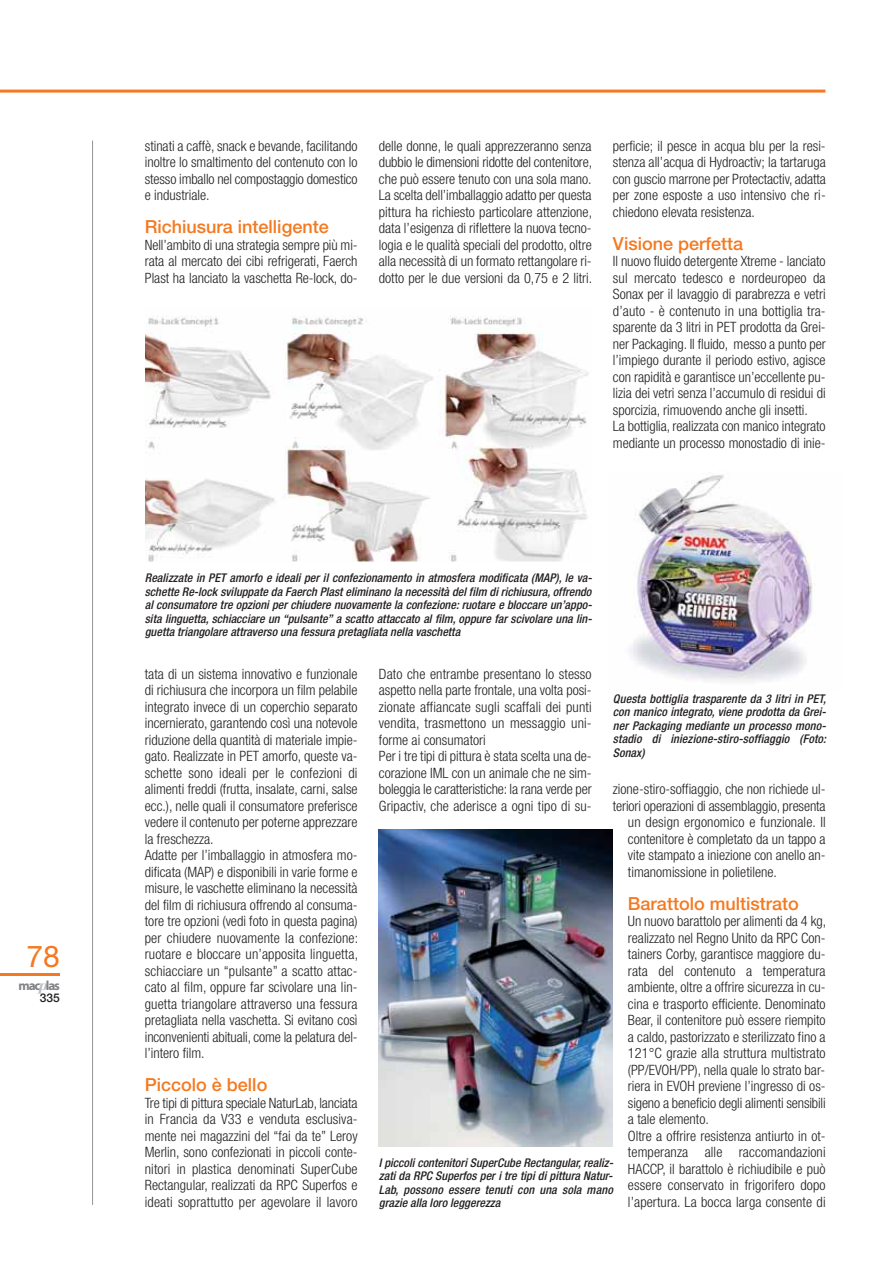
<style>
.page{position:relative;width:892px;height:1262px;background:#fff}
.page>*{position:absolute;margin:0;border:0;box-sizing:border-box;transform-origin:0 0}
.t1{font:30px "Helvetica Neue";color:#f47920}
.t2{font:500 18px "Helvetica Neue";color:#f47920}
.t3{font:300 condensed 14.25px/16.5px "Helvetica Neue";color:#231f20;text-align:justify}
.t4{font:700 13.2px "Myriad";letter-spacing:-.085em;color:#808285}
.t5{font:italic 500 condensed 12px/13.5px "Helvetica Neue";letter-spacing:.005em;color:#231f20;text-align:justify}
.t6{font:500 12px "Helvetica Neue";color:#231f20}
.s1{font-family:"Bodoni";font-style:italic;font-size:16.5px;color:#bbbdc0}
</style>
<div class="page">
<hr style="left:0;top:973px;width:60px;height:2px;background:#f47920">
<hr style="left:0;top:90px;width:825px;height:3px;background:#f47920">
<hr style="left:92px;top:140px;width:1px;height:1065px;background:#939598">
<img style="left:145px;top:316px;width:444px;height:246px">
<img style="left:379px;top:829px;width:233px;height:317px">
<img style="left:629px;top:472px;width:184px;height:210px">
<h1 class="t1" style="left:27px;top:945px;width:35px">78</h1>
<p class="t4" style="left:18px;top:980px;width:43px">mac<span class="s1">p</span>las</p>
<p class="t6" style="left:40px;top:994px;width:22px">335</p>
<p class="t3" style="left:145px;top:139px;width:214px">stinati a caffè, snack e bevande, facilitando inoltre lo smaltimento del contenuto con lo stesso imballo nel compostaggio domestico e industriale.</p>
<p class="t2" style="left:145px;top:220px;width:185px">Richiusura intelligente</p>
<p class="t3" style="left:145px;top:238px;width:214px">Nell’ambito di una strategia sempre più mi&shy;rata al mercato dei cibi refrigerati, Faerch Plast ha lanciato la vaschetta Re-lock, do-</p>
<p class="t3" style="left:379px;top:139px;width:215px">delle donne, le quali apprezzeranno senza dubbio le dimensioni ridotte del contenitore, che può essere tenuto con una sola mano.<br>La scelta dell’imballaggio adatto per questa pittura ha richiesto particolare attenzione, data l’esigenza di riflettere la nuova tecno&shy;logia e le qualità speciali del prodotto, oltre alla necessità di un formato rettangolare ri&shy;dotto per le due versioni da 0,75 e 2 litri.</p>
<p class="t3" style="left:612px;top:139px;width:214px">perficie; il pesce in acqua blu per la resi&shy;stenza all’acqua di Hydroactiv; la tartaruga con guscio marrone per Protectactiv, adatta per zone esposte a uso intensivo che ri&shy;chiedono elevata resistenza.</p>
<p class="t2" style="left:612px;top:237px;width:132px">Visione perfetta</p>
<p class="t3" style="left:612px;top:254px;width:214px;text-align:left">Il nuovo fluido detergente Xtreme - lanciato sul mercato tedesco e nordeuropeo da Sonax per il lavaggio di parabrezza e vetri d’auto - è contenuto in una bottiglia tra&shy;sparente da 3 litri in PET prodotta da Grei&shy;ner Packaging. Il fluido, messo a punto per l’impiego durante il periodo estivo, agisce con rapidità e garantisce un’eccellente pu&shy;lizia dei vetri senza l’accumulo di residui di sporcizia, rimuovendo anche gli insetti.<br>La bottiglia, realizzata con manico integrato mediante un processo monostadio di inie-</p>
<p class="t5" style="left:145px;top:572px;width:448px">Realizzate in PET amorfo e ideali per il confezionamento in atmosfera modificata (MAP), le va&shy;schette Re-lock sviluppate da Faerch Plast eliminano la necessità del film di richiusura, offrendo al consumatore tre opzioni per chiudere nuovamente la confezione: ruotare e bloccare un’appo&shy;sita linguetta, schiacciare un “pulsante” a scatto attaccato al film, oppure far scivolare una lin&shy;guetta triangolare attraverso una fessura pretagliata nella vaschetta</p>
<p class="t3" style="left:145px;top:667px;width:215px;text-align:left">tata di un sistema innovativo e funzionale di richiusura che incorpora un film pelabile integrato invece di un coperchio separato incernierato, garantendo così una notevole riduzione della quantità di materiale impie&shy;gato. Realizzate in PET amorfo, queste va&shy;schette sono ideali per le confezioni di alimenti freddi (frutta, insalate, carni, salse ecc.), nelle quali il consumatore preferisce vedere il contenuto per poterne apprezzare la freschezza.<br>Adatte per l’imballaggio in atmosfera mo&shy;dificata (MAP) e disponibili in varie forme e misure, le vaschette eliminano la necessità del film di richiusura offrendo al consuma&shy;tore tre opzioni (vedi foto in questa pagina) per chiudere nuovamente la confezione: ruotare e bloccare un’apposita linguetta, schiacciare un “pulsante” a scatto attac&shy;cato al film, oppure far scivolare una lin&shy;guetta triangolare attraverso una fessura pretagliata nella vaschetta. Si evitano così inconvenienti abituali, come la pelatura del&shy;l’intero film.</p>
<p class="t2" style="left:145px;top:1078px;width:124px">Piccolo è bello</p>
<p class="t3" style="left:145px;top:1096px;width:214px">Tre tipi di pittura speciale NaturLab, lanciata in Francia da V33 e venduta esclusiva&shy;mente nei magazzini del “fai da te” Leroy Merlin, sono confezionati in piccoli conte&shy;nitori in plastica denominati SuperCube Rectangular, realizzati da RPC Superfos e ideati soprattutto per agevolare il lavoro</p>
<p class="t3" style="left:379px;top:667px;width:214px;text-align:left">Dato che entrambe presentano lo stesso aspetto nella parte frontale, una volta posi&shy;zionate affiancate sugli scaffali dei punti vendita, trasmettono un messaggio uni&shy;forme ai consumatori<br>Per i tre tipi di pittura è stata scelta una de&shy;corazione IML con un animale che ne sim&shy;boleggia le caratteristiche: la rana verde per Gripactiv, che aderisce a ogni tipo di su-</p>
<p class="t5" style="left:612px;top:693px;width:215px">Questa bottiglia trasparente da 3 litri in PET, con manico integrato, viene prodotta da Grei&shy;ner Packaging mediante un processo mono&shy;stadio di iniezione-stiro-soffiaggio (Foto:<br>Sonax)</p>
<p class="t3" style="left:612px;top:782px;width:214px">zione-stiro-soffiaggio, che non richiede ul-</p>
<p class="t3" style="left:612px;top:799px;width:214px">teriori operazioni di assemblaggio, presenta</p>
<p class="t3" style="left:627px;top:815px;width:199px">un design ergonomico e funzionale. Il</p>
<p class="t3" style="left:627px;top:832px;width:199px">contenitore è completato da un tappo a</p>
<p class="t3" style="left:627px;top:848px;width:199px">vite stampato a iniezione con anello an-</p>
<p class="t3" style="left:627px;top:865px;width:150px">timanomissione in polietilene.</p>
<p class="t2" style="left:627px;top:897px;width:172px">Barattolo multistrato</p>
<p class="t3" style="left:627px;top:914px;width:200px;text-align:left">Un nuovo barattolo per alimenti da 4 kg, realizzato nel Regno Unito da RPC Con&shy;tainers Corby, garantisce maggiore du&shy;rata del contenuto a temperatura ambiente, oltre a offrire sicurezza in cu&shy;cina e trasporto efficiente. Denominato Bear, il contenitore può essere riempito a caldo, pastorizzato e sterilizzato fino a 121°C grazie alla struttura multistrato (PP/EVOH/PP), nella quale lo strato bar&shy;riera in EVOH previene l’ingresso di os&shy;sigeno a beneficio degli alimenti sensibili a tale elemento.<br>Oltre a offrire resistenza antiurto in ot&shy;temperanza alle raccomandazioni HACCP, il barattolo è richiudibile e può essere conservato in frigorifero dopo l’apertura. La bocca larga consente di</p>
<p class="t5" style="left:379px;top:1156px;width:236px">I piccoli contenitori SuperCube Rectangular, realiz&shy;zati da RPC Superfos per i tre tipi di pittura Natur-Lab, possono essere tenuti con una sola mano grazie alla loro leggerezza</p>
</div>
